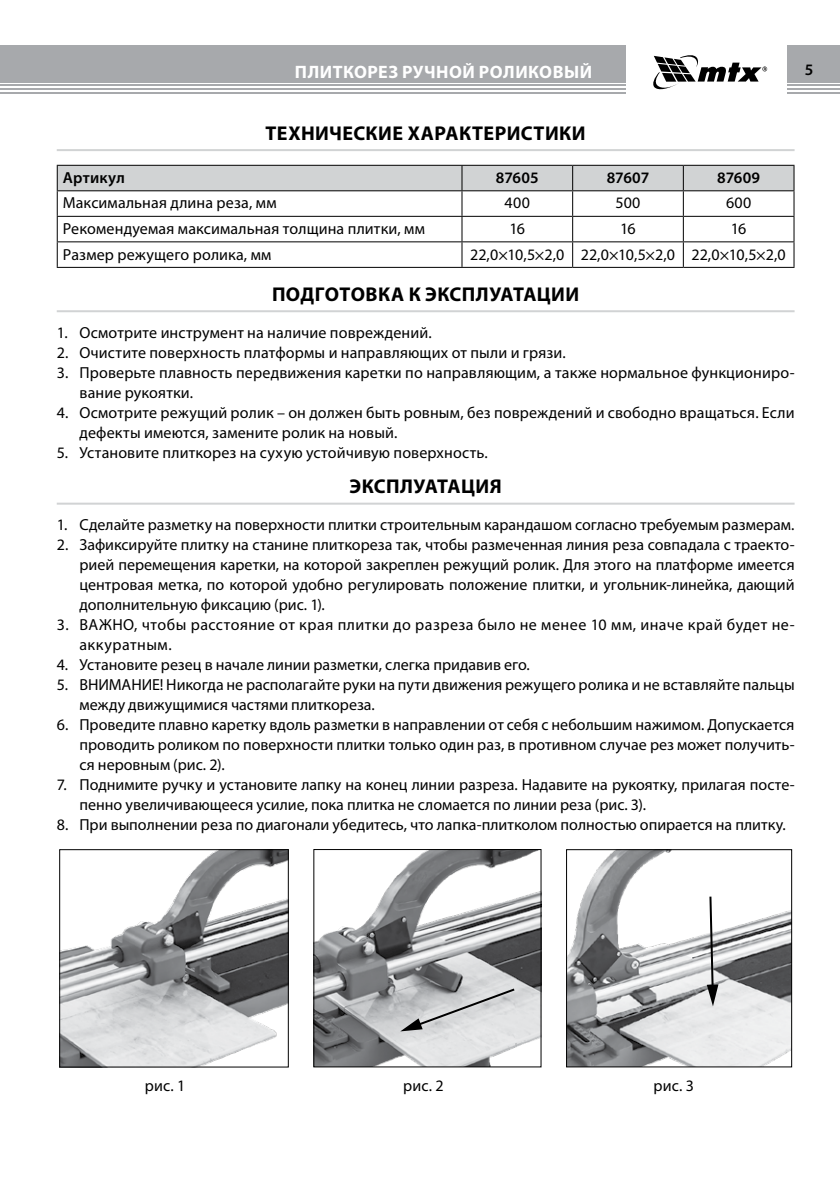
<style>
.page{position:relative;width:840px;height:1191px;background:#fff}
.page>*{position:absolute;margin:0;border:0;box-sizing:border-box;transform-origin:0 0}
.t1{font:700 20px "Myriad Pro";letter-spacing:.02em;color:#000}
.t2{font:700 18px "Myriad Pro";letter-spacing:.025em;color:#fff}
.t3{font:16px/20px "Myriad Pro";letter-spacing:.005em;color:#000}
.t4{font:16px/20px "Myriad Pro";letter-spacing:.03em;color:#000}
.t5{font:16px "Myriad Pro";letter-spacing:-.015em;color:#000}
.t6{font:600 16px "Myriad Pro";letter-spacing:.005em;color:#000}
</style>
<div class="page">
<div style="left:786px;top:45px;width:53px;height:37px;background:#a7a9ac"></div>
<hr style="left:786px;top:84px;width:53px;height:2px;background:#a7a9ac">
<hr style="left:786px;top:92px;width:53px;height:2px;background:#a7a9ac">
<hr style="left:786px;top:88px;width:53px;height:2px;background:#a7a9ac">
<div style="left:0;top:45px;width:625px;height:37px;background:#a7a9ac"></div>
<hr style="left:0;top:84px;width:625px;height:2px;background:#a7a9ac">
<hr style="left:0;top:92px;width:625px;height:2px;background:#a7a9ac">
<hr style="left:0;top:88px;width:625px;height:2px;background:#a7a9ac">
<svg style="left:653px;top:55px;width:113px;height:35px"></svg>
<hr style="left:57px;top:149px;width:737px;height:2px;background:#d1d3d4">
<hr style="left:57px;top:310px;width:737px;height:2px;background:#d1d3d4">
<hr style="left:57px;top:502px;width:737px;height:2px;background:#d1d3d4">
<svg style="left:57px;top:165px;width:737px;height:102px"></svg>
<hr style="left:57px;top:267px;width:404px;height:1px;background:#000">
<hr style="left:461px;top:267px;width:111px;height:1px;background:#000">
<hr style="left:572px;top:267px;width:111px;height:1px;background:#000">
<hr style="left:683px;top:267px;width:111px;height:1px;background:#000">
<img style="left:61px;top:851px;width:225px;height:214px">
<div style="left:59px;top:849px;width:229px;height:218px;border:1px solid #000"></div>
<img style="left:315px;top:851px;width:224px;height:214px">
<div style="left:313px;top:849px;width:228px;height:218px;border:1px solid #000"></div>
<img style="left:567px;top:851px;width:222px;height:214px">
<div style="left:565px;top:849px;width:226px;height:218px;border:1px solid #000"></div>
<svg style="left:400px;top:987px;width:116px;height:44px"></svg>
<svg style="left:706px;top:894px;width:12px;height:112px"></svg>
<p class="t2" style="left:295px;top:60px;width:299px">ПЛИТКОРЕЗ РУЧНОЙ РОЛИКОВЫЙ</p>
<p class="t6" style="left:804px;top:59px;width:10px">5</p>
<p class="t1" style="left:265px;top:120px;width:321px">ТЕХНИЧЕСКИЕ ХАРАКТЕРИСТИКИ</p>
<p class="t6" style="left:63px;top:167px;width:63px">Артикул</p>
<p class="t6" style="left:495px;top:167px;width:44px">87605</p>
<p class="t6" style="left:606px;top:167px;width:44px">87607</p>
<p class="t6" style="left:716px;top:167px;width:44px">87609</p>
<p class="t3" style="left:63px;top:193px;width:215px">Максимальная длина реза, мм</p>
<p class="t3" style="left:504px;top:193px;width:27px">400</p>
<p class="t3" style="left:615px;top:193px;width:27px">500</p>
<p class="t3" style="left:725px;top:193px;width:27px">600</p>
<p class="t3" style="left:63px;top:218px;width:363px">Рекомендуемая максимальная толщина плитки, мм</p>
<p class="t3" style="left:509px;top:218px;width:17px">16</p>
<p class="t3" style="left:619px;top:218px;width:17px">16</p>
<p class="t3" style="left:730px;top:218px;width:17px">16</p>
<p class="t3" style="left:63px;top:244px;width:210px">Размер режущего ролика, мм</p>
<p class="t5" style="left:470px;top:244px;width:317px">22,0×10,5×2,0 22,0×10,5×2,0 22,0×10,5×2,0</p>
<p class="t1" style="left:272px;top:281px;width:308px">ПОДГОТОВКА К ЭКСПЛУАТАЦИИ</p>
<p class="t3" style="left:57px;top:322px;width:376px">1. Осмотрите инструмент на наличие повреждений.</p>
<p class="t3" style="left:57px;top:342px;width:510px">2. Очистите поверхность платформы и направляющих от пыли и грязи.</p>
<p class="t3" style="left:79px;top:362px;width:716px;text-indent:-23px">3. Проверьте плавность передвижения каретки по направляющим, а также нормальное функциониро&shy;вание рукоятки.</p>
<p class="t3" style="left:79px;top:402px;width:716px;text-indent:-23px">4. Осмотрите режущий ролик – он должен быть ровным, без повреждений и свободно вращаться. Если дефекты имеются, замените ролик на новый.</p>
<p class="t3" style="left:57px;top:442px;width:432px">5. Установите плиткорез на сухую устойчивую поверхность.</p>
<p class="t1" style="left:349px;top:473px;width:154px">ЭКСПЛУАТАЦИЯ</p>
<p class="t3" style="left:57px;top:515px;width:738px">1. Сделайте разметку на поверхности плитки строительным карандашом согласно требуемым размерам.</p>
<p class="t3" style="left:79px;top:535px;width:716px;text-align:justify;text-indent:-23px">2. Зафиксируйте плитку на станине плиткореза так, чтобы размеченная линия реза совпадала с траекто&shy;рией перемещения каретки, на которой закреплен режущий ролик. Для этого на платформе имеется центровая метка, по которой удобно регулировать положение плитки, и угольник-линейка, дающий дополнительную фиксацию (рис. 1).</p>
<p class="t4" style="left:79px;top:615px;width:716px;text-indent:-23px">3. ВАЖНО, чтобы расстояние от края плитки до разреза было не менее 10 мм, иначе край будет не&shy;аккуратным.</p>
<p class="t3" style="left:57px;top:655px;width:474px">4. Установите резец в начале линии разметки, слегка придавив его.</p>
<p class="t3" style="left:79px;top:675px;width:716px;text-indent:-23px">5. ВНИМАНИЕ! Никогда не располагайте руки на пути движения режущего ролика и не вставляйте пальцы между движущимися частями плиткореза.</p>
<p class="t3" style="left:79px;top:715px;width:716px;text-align:justify;text-indent:-23px">6. Проведите плавно каретку вдоль разметки в направлении от себя с небольшим нажимом. Допускается проводить роликом по поверхности плитки только один раз, в противном случае рез может получить&shy;ся неровным (рис. 2).</p>
<p class="t3" style="left:79px;top:775px;width:716px;text-indent:-23px">7. Поднимите ручку и установите лапку на конец линии разреза. Надавите на рукоятку, прилагая посте&shy;пенно увеличивающееся усилие, пока плитка не сломается по линии реза (рис. 3).</p>
<p class="t3" style="left:57px;top:815px;width:730px">8. При выполнении реза по диагонали убедитесь, что лапка-плитколом полностью опирается на плитку.</p>
<p class="t3" style="left:145px;top:1075px;width:42px">рис. 1</p>
<p class="t3" style="left:403px;top:1075px;width:42px">рис. 2</p>
<p class="t3" style="left:653px;top:1075px;width:42px">рис. 3</p>
</div>
